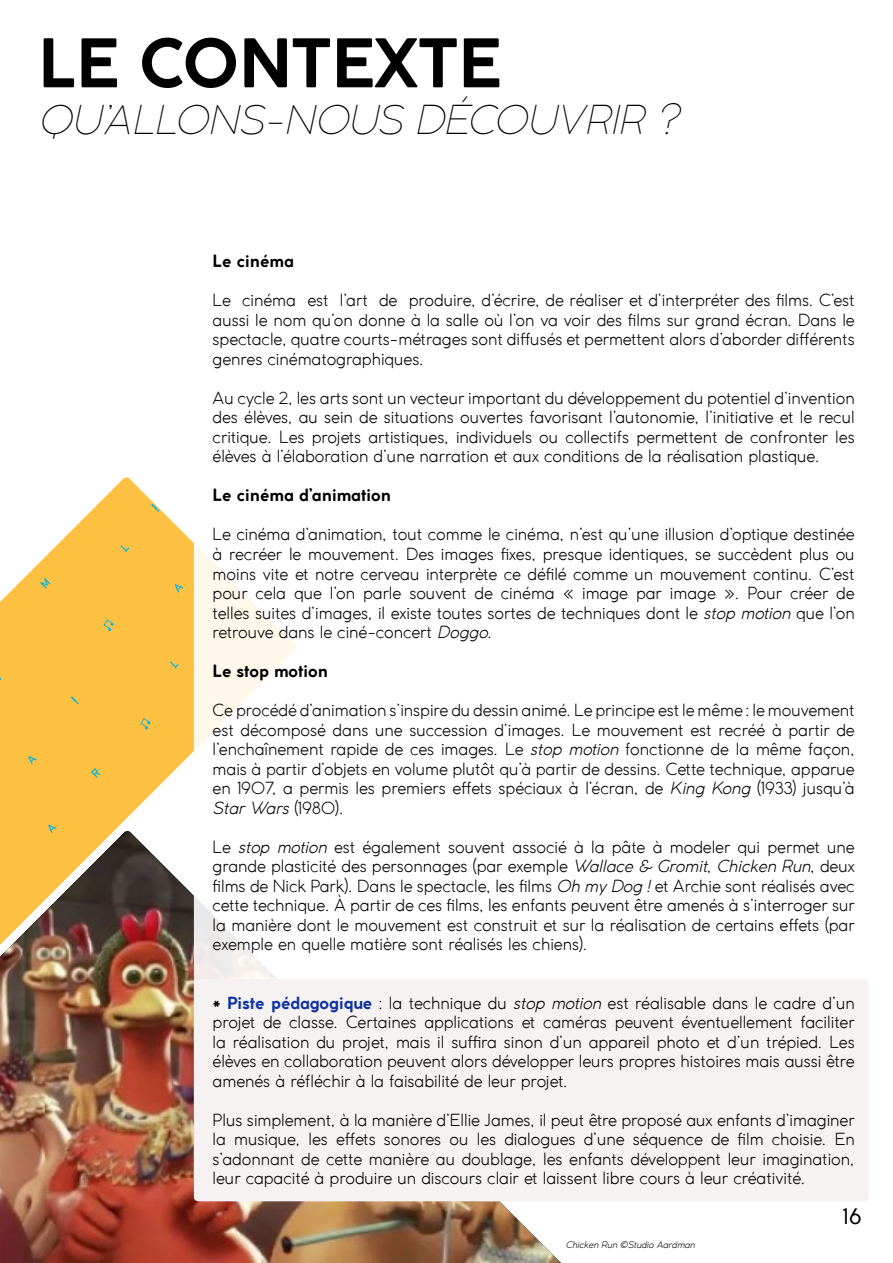
<style>
.page{position:relative;width:893px;height:1263px;background:#fff}
.page>*{position:absolute;margin:0;border:0;box-sizing:border-box;transform-origin:0 0}
.t1{font:700 66px "Coco Gothic";color:#000}
.t2{font:italic 200 39px "Coco Gothic";color:#000}
.t3{font:21px "Coco Gothic";color:#000}
.t4{font:300 16.5px/19.5px "Coco Gothic";color:#000;text-align:justify}
.t5{font:700 16.5px "Coco Gothic";color:#000}
.t6{font:italic 300 9px "Coco Gothic";color:#000}
.s1{font-style:italic}
.s2{font-weight:700}
.s3{font-weight:700;color:#0e32a3}
</style>
<div class="page">
<svg style="left:0;top:477px;width:194px;height:354px;fill:#ffc142"></svg>
<svg style="left:28px;top:756px;width:9px;height:9px"></svg>
<svg style="left:48px;top:825px;width:9px;height:6px"></svg>
<svg style="left:91px;top:768px;width:10px;height:10px"></svg>
<svg style="left:71px;top:696px;width:8px;height:8px"></svg>
<svg style="left:40px;top:578px;width:11px;height:11px"></svg>
<svg style="left:175px;top:584px;width:8px;height:9px"></svg>
<svg style="left:120px;top:545px;width:9px;height:7px"></svg>
<svg style="left:170px;top:661px;width:9px;height:7px"></svg>
<svg style="left:44px;top:505px;width:8px;height:8px"></svg>
<svg style="left:104px;top:619px;width:10px;height:12px"></svg>
<svg style="left:151px;top:504px;width:8px;height:8px"></svg>
<svg style="left:140px;top:718px;width:11px;height:12px"></svg>
<img style="left:0;top:831px;width:561px;height:432px">
<div style="left:194px;top:228px;width:340px;height:959px;background:#fff;border-radius:4px"></div>
<div style="left:194px;top:979px;width:674px;height:222px;background:#f5f2f1;border-radius:4px"></div>
<h1 class="t1" style="left:38px;top:13px;width:464px">LE CONTEXTE</h1>
<h2 class="t2" style="left:38px;top:92px;width:642px">QU’ALLONS-NOUS DÉCOUVRIR ?</h2>
<p class="t5" style="left:213px;top:249px;width:83px">Le cinéma</p>
<p class="t4" style="left:213px;top:290px;width:644px">Le cinéma est l’art de produire, d’écrire, de réaliser et d’interpréter des films. C’est aussi le nom qu’on donne à la salle où l’on va voir des films sur grand écran. Dans le spectacle, quatre courts-métrages sont diffusés et permettent alors d’aborder différents genres cinématographiques.</p>
<p class="t4" style="left:213px;top:388px;width:644px">Au cycle 2, les arts sont un vecteur important du développement du potentiel d’invention des élèves, au sein de situations ouvertes favorisant l’autonomie, l’initiative et le recul critique. Les projets artistiques, individuels ou collectifs permettent de confronter les élèves à l’élaboration d’une narration et aux conditions de la réalisation plastique.</p>
<p class="t5" style="left:213px;top:483px;width:180px">Le cinéma d’animation</p>
<p class="t4" style="left:213px;top:524px;width:644px">Le cinéma d’animation, tout comme le cinéma, n’est qu’une illusion d’optique destinée à recréer le mouvement. Des images fixes, presque identiques, se succèdent plus ou moins vite et notre cerveau interprète ce défilé comme un mouvement continu. C’est pour cela que l’on parle souvent de cinéma « image par image ». Pour créer de telles suites d’images, il existe toutes sortes de techniques dont le <span class="s1">stop motion</span> que l’on retrouve dans le ciné-concert <span class="s1">Doggo</span>.</p>
<p class="t5" style="left:213px;top:658px;width:117px">Le stop motion</p>
<p class="t4" style="left:213px;top:700px;width:644px">Ce procédé d’animation s’inspire du dessin animé. Le principe est le même : le mouvement est décomposé dans une succession d’images. Le mouvement est recréé à partir de l’enchaînement rapide de ces images. Le <span class="s1">stop motion</span> fonctionne de la même façon, mais à partir d’objets en volume plutôt qu’à partir de dessins. Cette technique, apparue en 1907, a permis les premiers effets spéciaux à l’écran, de <span class="s1">King Kong</span> (1933) jusqu’à <span class="s1">Star Wars</span> (1980).</p>
<p class="t4" style="left:213px;top:836px;width:644px">Le <span class="s1">stop motion</span> est également souvent associé à la pâte à modeler qui permet une grande plasticité des personnages (par exemple <span class="s1">Wallace &amp; Gromit</span>, <span class="s1">Chicken Run</span>, deux films de Nick Park). Dans le spectacle, les films <span class="s1">Oh my Dog !</span> et Archie sont réalisés avec cette technique. À partir de ces films, les enfants peuvent être amenés à s’interroger sur la manière dont le mouvement est construit et sur la réalisation de certains effets (par exemple en quelle matière sont réalisés les chiens).</p>
<p class="t4" style="left:213px;top:992px;width:644px"><span class="s2">*</span> <span class="s3">Piste pédagogique</span> : la technique du <span class="s1">stop motion</span> est réalisable dans le cadre d’un projet de classe. Certaines applications et caméras peuvent éventuellement faciliter la réalisation du projet, mais il suffira sinon d’un appareil photo et d’un trépied. Les élèves en collaboration peuvent alors développer leurs propres histoires mais aussi être amenés à réfléchir à la faisabilité de leur projet.</p>
<p class="t4" style="left:213px;top:1109px;width:644px">Plus simplement, à la manière d’Ellie James, il peut être proposé aux enfants d’imaginer la musique, les effets sonores ou les dialogues d’une séquence de film choisie. En s’adonnant de cette manière au doublage, les enfants développent leur imagination, leur capacité à produire un discours clair et laissent libre cours à leur créativité.</p>
<p class="t6" style="left:566px;top:1238px;width:131px">Chicken Run ©Studio Aardman</p>
<p class="t3" style="left:842px;top:1200px;width:21px">16</p>
</div>
